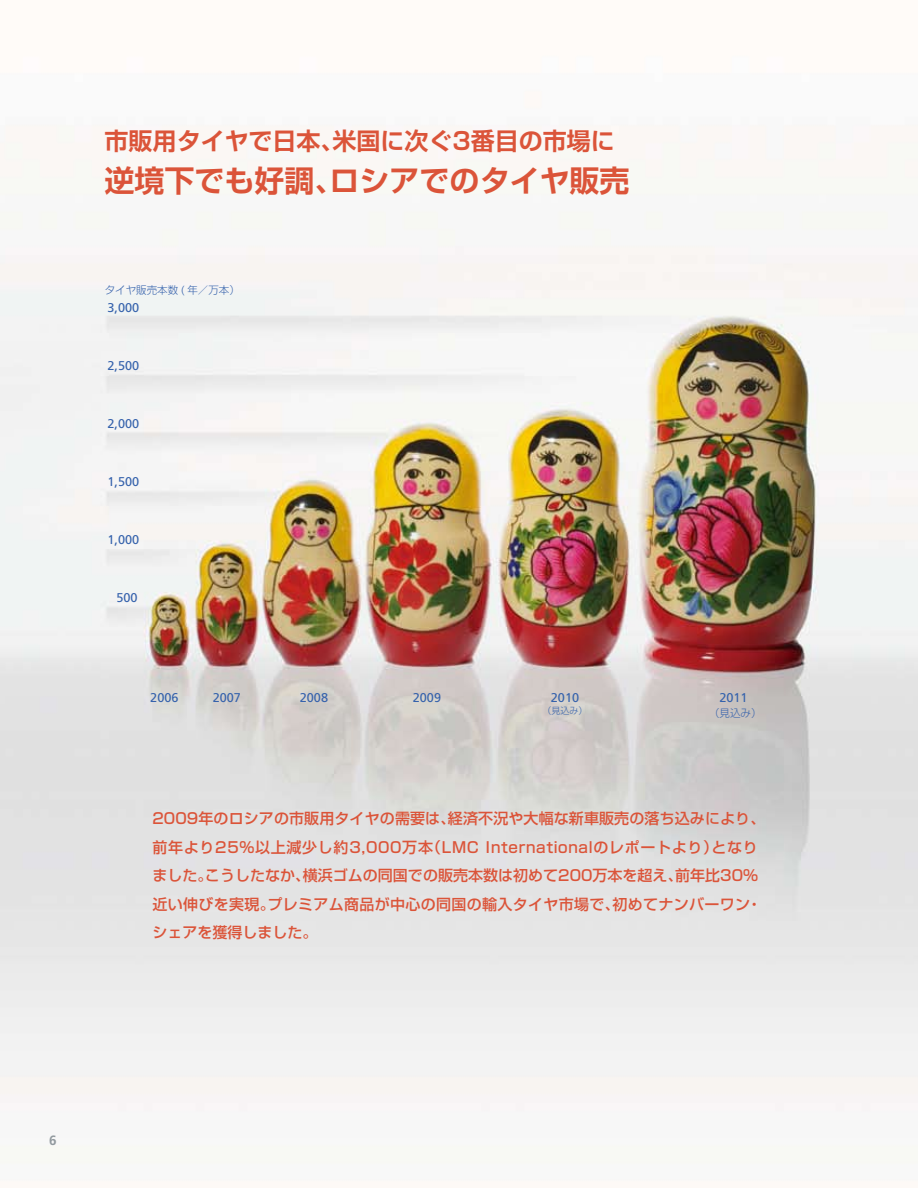
<style>
.page{position:relative;width:918px;height:1188px;background:#fff}
.page>*{position:absolute;margin:0;border:0;box-sizing:border-box;transform-origin:0 0}
.t1{font:700 30px "Shin Go Pro De";color:#db5439}
.t2{font:700 24px "Shin Go Pro De";color:#db5439}
.t3{font:500 15px/28.5px "Shin Go Pro";letter-spacing:.01em;color:#db5439}
.t4{font:700 13.5px "Frutiger";color:#929a9f}
.t5{font:12.75px "Frutiger";color:#3562ac}
.t6{font:300 10.5px "Shin Go Pro";color:#3562ac}
.t7{font:300 9px "Shin Go Pro";color:#3562ac}
</style>
<div class="page">
<img style="left:0;top:125px;width:918px;height:1038px">
<p class="t2" style="left:105px;top:121px;width:512px">市販用タイヤで日本、米国に次ぐ3番目の市場に</p>
<p class="t1" style="left:105px;top:156px;width:526px">逆境下でも好調、ロシアでのタイヤ販売</p>
<p class="t6" style="left:105px;top:282px;width:137px">タイヤ販売本数 ( 年／万本）</p>
<p class="t5" style="left:107px;top:300px;width:33px">3,000</p>
<p class="t5" style="left:107px;top:358px;width:33px">2,500</p>
<p class="t5" style="left:107px;top:416px;width:33px">2,000</p>
<p class="t5" style="left:107px;top:474px;width:33px">1,500</p>
<p class="t5" style="left:107px;top:532px;width:33px">1,000</p>
<p class="t5" style="left:116px;top:590px;width:23px">500</p>
<p class="t5" style="left:150px;top:690px;width:30px">2006</p>
<p class="t5" style="left:213px;top:690px;width:30px">2007</p>
<p class="t5" style="left:300px;top:690px;width:30px">2008</p>
<p class="t5" style="left:413px;top:690px;width:30px">2009</p>
<p class="t5" style="left:551px;top:690px;width:30px">2010</p>
<p class="t7" style="left:543px;top:703px;width:46px">（見込み）</p>
<p class="t5" style="left:719px;top:690px;width:30px">2011</p>
<p class="t6" style="left:709px;top:704px;width:54px">（見込み）</p>
<p class="t3" style="left:152px;top:803px;width:614px">2009年のロシアの市販用タイヤの需要は、経済不況や大幅な新車販売の落ち込みにより、前年より25％以上減少し約3,000万本（LMC Internationalのレポートより）となりました。こうしたなか、横浜ゴムの同国での販売本数は初めて200万本を超え、前年比30％近い伸びを実現。プレミアム商品が中心の同国の輸入タイヤ市場で、初めてナンバーワン・シェアを獲得しました。</p>
<p class="t4" style="left:49px;top:1132px;width:9px">6</p>
</div>
